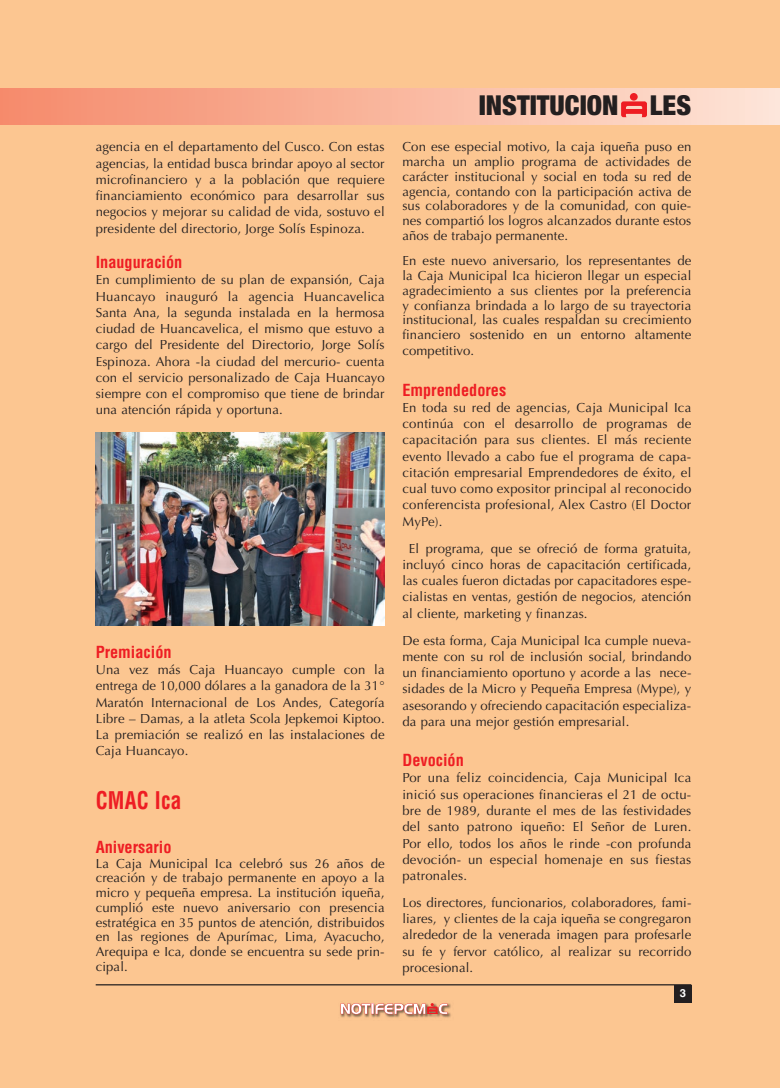
<style>
.page{position:relative;width:780px;height:1088px;background:#fff}
.page>*{position:absolute;margin:0;border:0;box-sizing:border-box;transform-origin:0 0}
.t1{font:900 condensed 27.5px "Helvetica Neue LT Std";color:#231f20}
.t2{font:700 condensed 23.75px "Helvetica LT Std";letter-spacing:.01em;color:#ee1d23;scale:.9 1}
.t3{font:700 condensed 16.25px "Helvetica LT Std";color:#ee1d23}
.t4{font:13.12px/16.2px "Optima LT Std";letter-spacing:.01em;color:#231f20;text-align:justify}
.t5{font:700 11.25px "Helvetica LT Std";color:#fff}
</style>
<div class="page">
<div style="left:18px;top:0;width:762px;height:1088px;background:#fcc691"></div>
<div style="left:0;top:0;width:30px;height:1088px;background:#fcc691"></div>
<hr style="left:96px;top:984px;width:595px;height:1px;background:#231f20">
<div style="left:0;top:89px;width:780px;height:35px;background:linear-gradient(to right,#f58969,#fee4d6)"></div>
<svg style="left:621px;top:101px;width:26px;height:16px"></svg>
<div style="left:630px;top:93px;width:7px;height:8px;background:#ee1d23;border-radius:50%"></div>
<div style="left:673px;top:985px;width:18px;height:17px;background:#231f20"></div>
<img style="left:340px;top:1003px;width:111px;height:15px">
<svg style="left:340px;top:1003px;width:107px;height:11px"></svg>
<img style="left:96px;top:432px;width:289px;height:194px">
<p class="t4" style="left:96px;top:139px;width:290px">agencia en el departamento del Cusco. Con estas agencias, la entidad busca brindar apoyo al sector microfinanciero y a la población que requiere financiamiento económico para desarrollar sus negocios y mejorar su calidad de vida, sostuvo el presidente del directorio, Jorge Solís Espinoza.</p>
<p class="t3" style="left:96px;top:252px;width:88px">Inauguración</p>
<p class="t4" style="left:96px;top:272px;width:290px">En cumplimiento de su plan de expansión, Caja Huancayo inauguró la agencia Huancavelica Santa Ana, la segunda instalada en la hermosa ciudad de Huancavelica, el mismo que estuvo a cargo del Presidente del Directorio, Jorge Solís Espinoza. Ahora -la ciudad del mercurio- cuenta con el servicio personalizado de Caja Huancayo siempre con el compromiso que tiene de brindar una atención rápida y oportuna.</p>
<p class="t3" style="left:96px;top:642px;width:77px">Premiación</p>
<p class="t4" style="left:96px;top:662px;width:290px">Una vez más Caja Huancayo cumple con la entrega de 10,000 dólares a la ganadora de la 31° Maratón Internacional de Los Andes, Categoría Libre – Damas, a la atleta Scola Jepkemoi Kiptoo.<br>La premiación se realizó en las instalaciones de Caja Huancayo.</p>
<h2 class="t2" style="left:96px;top:785px;width:97px">CMAC Ica</h2>
<p class="t3" style="left:96px;top:837px;width:77px">Aniversario</p>
<p class="t4" style="left:96px;top:856px;width:290px;line-height:14.8px">La Caja Municipal Ica celebró sus 26 años de creación y de trabajo permanente en apoyo a la micro y pequeña empresa. La institución iqueña, cumplió este nuevo aniversario con presencia estratégica en 35 puntos de atención, distribuidos en las regiones de Apurímac, Lima, Ayacucho, Arequipa e Ica, donde se encuentra su sede prin&shy;cipal.</p>
<h1 class="t1" style="left:479px;top:88px;width:214px">INSTITUCION LES</h1>
<p class="t4" style="left:402px;top:140px;width:290px;line-height:14.8px">Con ese especial motivo, la caja iqueña puso en marcha un amplio programa de actividades de carácter institucional y social en toda su red de agencia, contando con la participación activa de sus colaboradores y de la comunidad, con quie&shy;nes compartió los logros alcanzados durante estos años de trabajo permanente.</p>
<p class="t4" style="left:402px;top:254px;width:290px;line-height:14.8px">En este nuevo aniversario, los representantes de la Caja Municipal Ica hicieron llegar un especial agradecimiento a sus clientes por la preferencia y confianza brindada a lo largo de su trayectoria institucional, las cuales respaldan su crecimiento financiero sostenido en un entorno altamente</p>
<p class="t4" style="left:402px;top:343px;width:73px">competitivo.</p>
<p class="t3" style="left:402px;top:380px;width:105px">Emprendedores</p>
<p class="t4" style="left:402px;top:400px;width:290px">En toda su red de agencias, Caja Municipal Ica continúa con el desarrollo de programas de capacitación para sus clientes. El más reciente evento llevado a cabo fue el programa de capa&shy;citación empresarial Emprendedores de éxito, el cual tuvo como expositor principal al reconocido conferencista profesional, Alex Castro (El Doctor MyPe).</p>
<p class="t4" style="left:402px;top:540px;width:290px;text-indent:6px">El programa, que se ofreció de forma gratuita, incluyó cinco horas de capacitación certificada, las cuales fueron dictadas por capacitadores espe&shy;cialistas en ventas, gestión de negocios, atención al cliente, marketing y finanzas.</p>
<p class="t4" style="left:402px;top:632px;width:290px">De esta forma, Caja Municipal Ica cumple nueva&shy;mente con su rol de inclusión social, brindando un financiamiento oportuno y acorde a las nece&shy;sidades de la Micro y Pequeña Empresa (Mype), y asesorando y ofreciendo capacitación especializa&shy;da para una mejor gestión empresarial.</p>
<p class="t3" style="left:402px;top:750px;width:63px">Devoción</p>
<p class="t4" style="left:402px;top:770px;width:290px">Por una feliz coincidencia, Caja Municipal Ica inició sus operaciones financieras el 21 de octu&shy;bre de 1989, durante el mes de las festividades del santo patrono iqueño: El Señor de Luren.<br>Por ello, todos los años le rinde -con profunda devoción- un especial homenaje en sus fiestas patronales.</p>
<p class="t4" style="left:402px;top:894px;width:290px">Los directores, funcionarios, colaboradores, fami&shy;liares, y clientes de la caja iqueña se congregaron alrededor de la venerada imagen para profesarle su fe y fervor católico, al realizar su recorrido procesional.</p>
<p class="t5" style="left:680px;top:986px;width:8px">3</p>
</div>
